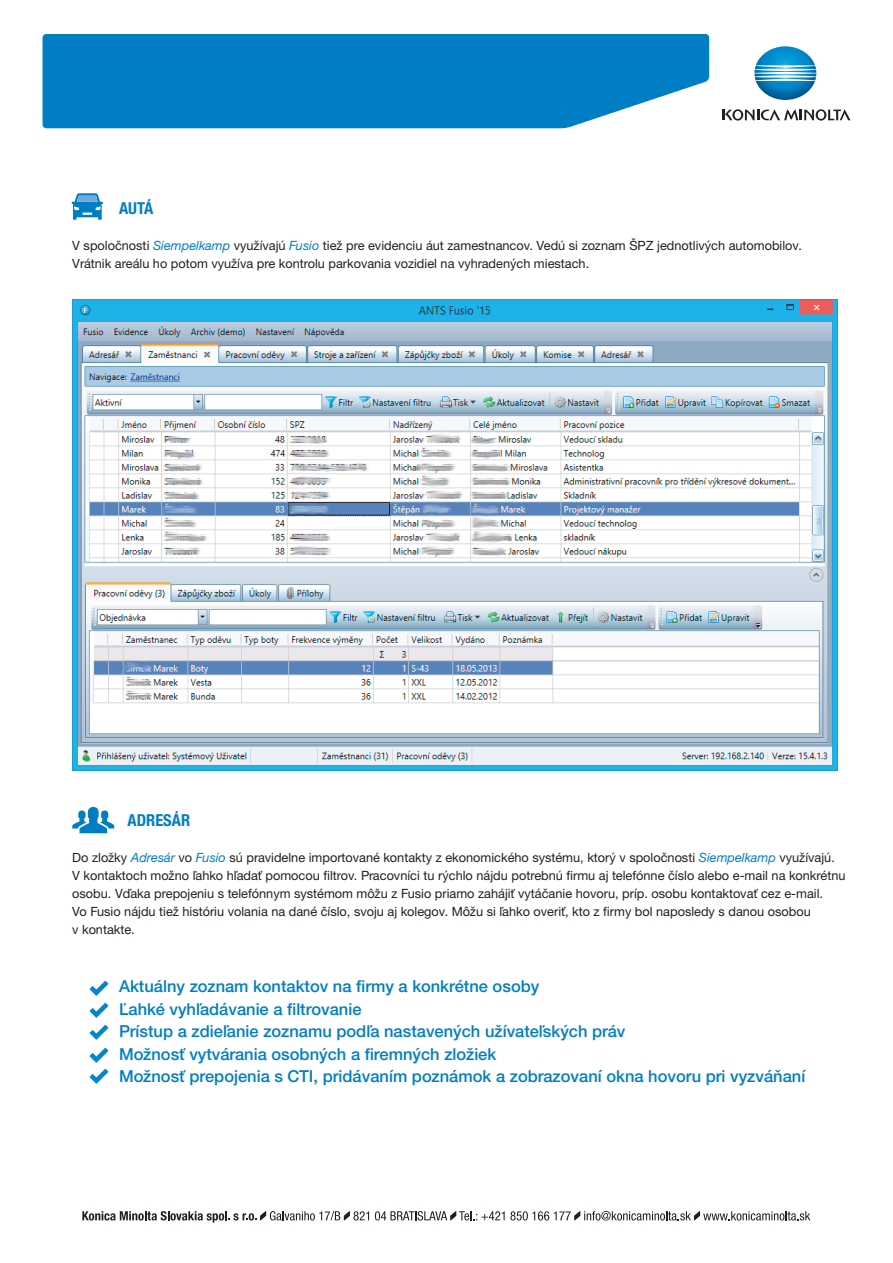
<style>
.page{position:relative;width:893px;height:1263px;background:#fff}
.page>*{position:absolute;margin:0;border:0;box-sizing:border-box;transform-origin:0 0}
.t1{font:500 16.5px/22.5px "Helvetica Neue LTW1 G";color:#007ec5}
.t2{font:700 condensed 16.5px "Helvetica Neue LTW1 G";color:#007ec5}
.t3{font:12.75px/18px "Helvetica Neue LTW1 G";color:#231f20}
.s1{font-style:italic;color:#007ec5}
</style>
<div class="page">
<div style="left:43px;top:34px;width:666px;height:94px;background:#007ec5"></div>
<img style="left:754px;top:46px;width:62px;height:54px">
<svg style="left:722px;top:109px;width:128px;height:12px"></svg>
<svg style="left:82px;top:1211px;width:287px;height:11px"></svg>
<svg style="left:375px;top:1211px;width:435px;height:9px"></svg>
<svg style="left:72px;top:193px;width:31px;height:27px"></svg>
<img style="left:72px;top:300px;width:766px;height:471px">
<img style="left:89px;top:980px;width:19px;height:15px">
<img style="left:89px;top:1002px;width:19px;height:15px">
<img style="left:89px;top:1025px;width:19px;height:15px">
<img style="left:89px;top:1047px;width:19px;height:15px">
<img style="left:89px;top:1068px;width:19px;height:15px">
<svg style="left:72px;top:807px;width:42px;height:26px"></svg>
<p class="t2" style="left:119px;top:202px;width:36px">AUTÁ</p>
<p class="t3" style="left:72px;top:238px;width:731px">V spoločnosti <span class="s1">Siempelkamp</span> využívajú <span class="s1">Fusio</span> tiež pre evidenciu áut zamestnancov. Vedú si zoznam ŠPZ jednotlivých automobilov.<br>Vrátnik areálu ho potom využíva pre kontrolu parkovania vozidiel na vyhradených miestach.</p>
<p class="t2" style="left:128px;top:814px;width:64px">ADRESÁR</p>
<p class="t3" style="left:72px;top:850px;width:775px">Do zložky <span class="s1">Adresár</span> vo <span class="s1">Fusio</span> sú pravidelne importované kontakty z ekonomického systému, ktorý v spoločnosti <span class="s1">Siempelkamp</span> využívajú.<br>V kontaktoch možno ľahko hľadať pomocou filtrov. Pracovníci tu rýchlo nájdu potrebnú firmu aj telefónne číslo alebo e-mail na konkrétnu osobu. Vďaka prepojeniu s telefónnym systémom môžu z Fusio priamo zahájiť vytáčanie hovoru, príp. osobu kontaktovať cez e-mail.<br>Vo Fusio nájdu tiež históriu volania na dané číslo, svoju aj kolegov. Môžu si ľahko overiť, kto z firmy bol naposledy s danou osobou<br>v kontakte.</p>
<p class="t1" style="left:119px;top:977px;width:688px">Aktuálny zoznam kontaktov na firmy a konkrétne osoby<br>Ľahké vyhľadávanie a filtrovanie<br>Prístup a zdieľanie zoznamu podľa nastavených užívateľských práv<br>Možnosť vytvárania osobných a firemných zložiek<br>Možnosť prepojenia s CTI, pridávaním poznámok a zobrazovaní okna hovoru pri vyzváňaní</p>
</div>
